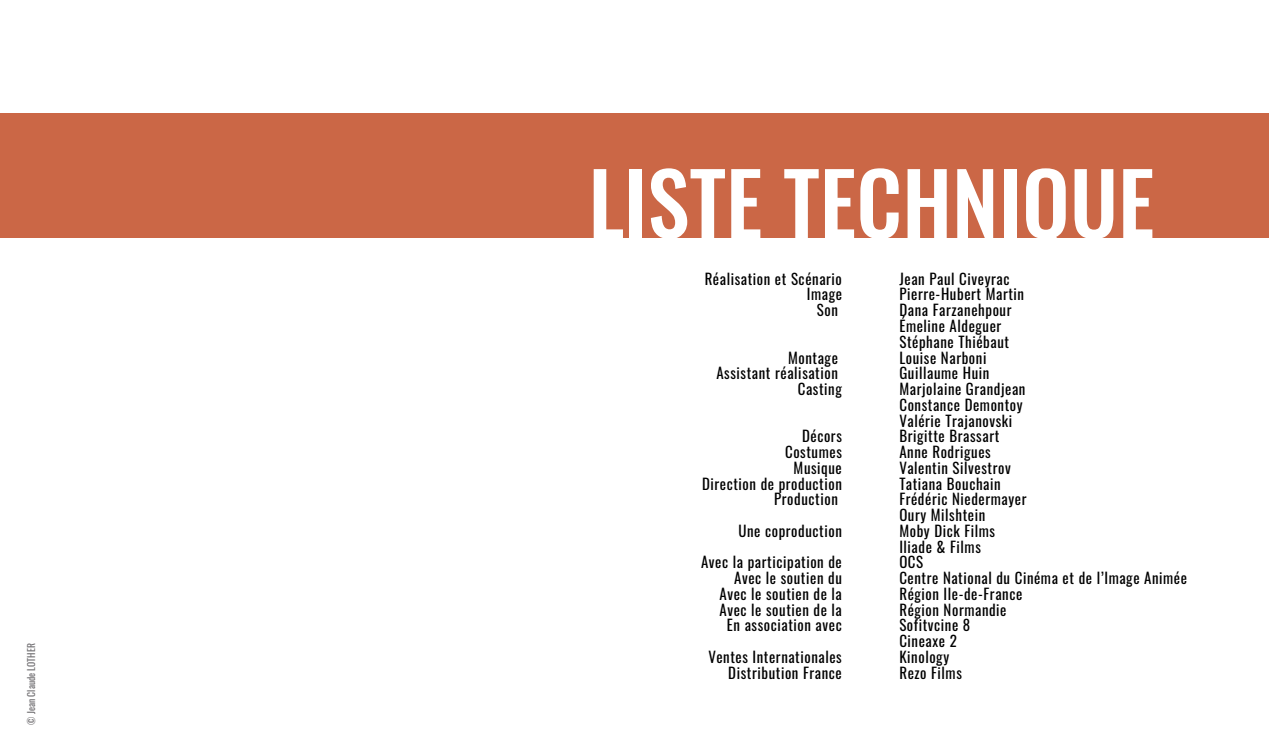
<style>
.page{position:relative;width:1269px;height:744px;background:#fff}
.page>*{position:absolute;margin:0;border:0;box-sizing:border-box;transform-origin:0 0}
.t1{font:500 85.14px "Oswald";color:#fff}
.t2{font:14.88px/15.8px "Oswald";letter-spacing:.04em;color:#000}
.t3{font:9.62px "Oswald";color:#6f6d70}
</style>
<div class="page">
<div style="left:0;top:114px;width:1269px;height:124px;background:#cb6746"></div>
<p class="t3" style="left:23px;top:724px;width:83px;rotate:-90deg">© Jean Claude LOTHER</p>
<h1 class="t1" style="left:588px;top:128px;width:567px">LISTE TECHNIQUE</h1>
<p class="t2" style="left:705px;top:269px;width:139px">Réalisation et Scénario</p>
<p class="t2" style="left:899px;top:269px;width:112px">Jean Paul Civeyrac</p>
<p class="t2" style="left:807px;top:285px;width:37px">Image</p>
<p class="t2" style="left:899px;top:285px;width:126px">Pierre-Hubert Martin</p>
<p class="t2" style="left:817px;top:301px;width:23px">Son</p>
<p class="t2" style="left:899px;top:301px;width:114px">Dana Farzanehpour<br>Émeline Aldeguer<br>Stéphane Thiébaut</p>
<p class="t2" style="left:788px;top:348px;width:51px">Montage</p>
<p class="t2" style="left:899px;top:348px;width:89px">Louise Narboni</p>
<p class="t2" style="left:716px;top:364px;width:123px">Assistant réalisation</p>
<p class="t2" style="left:899px;top:364px;width:91px">Guillaume Huin</p>
<p class="t2" style="left:798px;top:380px;width:46px">Casting</p>
<p class="t2" style="left:899px;top:380px;width:128px">Marjolaine Grandjean<br>Constance Demontoy<br>Valérie Trajanovski</p>
<p class="t2" style="left:802px;top:427px;width:41px">Décors</p>
<p class="t2" style="left:899px;top:427px;width:101px">Brigitte Brassart</p>
<p class="t2" style="left:785px;top:443px;width:58px">Costumes</p>
<p class="t2" style="left:899px;top:443px;width:93px">Anne Rodrigues</p>
<p class="t2" style="left:793px;top:458px;width:50px">Musique</p>
<p class="t2" style="left:899px;top:458px;width:113px">Valentin Silvestrov</p>
<p class="t2" style="left:702px;top:474px;width:141px">Direction de production</p>
<p class="t2" style="left:899px;top:474px;width:103px">Tatiana Bouchain</p>
<p class="t2" style="left:774px;top:490px;width:65px">Production</p>
<p class="t2" style="left:899px;top:490px;width:129px">Frédéric Niedermayer<br>Oury Milshtein</p>
<p class="t2" style="left:738px;top:521px;width:105px">Une coproduction</p>
<p class="t2" style="left:899px;top:521px;width:97px">Moby Dick Films<br>Iliade &amp; Films</p>
<p class="t2" style="left:701px;top:553px;width:142px">Avec la participation de</p>
<p class="t2" style="left:899px;top:553px;width:25px">OCS</p>
<p class="t2" style="left:734px;top:569px;width:109px">Avec le soutien du</p>
<p class="t2" style="left:899px;top:569px;width:289px">Centre National du Cinéma et de l’Image Animée</p>
<p class="t2" style="left:719px;top:584px;width:124px">Avec le soutien de la</p>
<p class="t2" style="left:899px;top:584px;width:125px">Région Ile-de-France</p>
<p class="t2" style="left:719px;top:600px;width:124px">Avec le soutien de la</p>
<p class="t2" style="left:899px;top:600px;width:109px">Région Normandie</p>
<p class="t2" style="left:727px;top:616px;width:116px">En association avec</p>
<p class="t2" style="left:899px;top:616px;width:73px">Sofitvcine 8<br>Cineaxe 2</p>
<p class="t2" style="left:708px;top:647px;width:135px">Ventes Internationales</p>
<p class="t2" style="left:899px;top:647px;width:51px">Kinology</p>
<p class="t2" style="left:728px;top:663px;width:115px">Distribution France</p>
<p class="t2" style="left:899px;top:663px;width:64px">Rezo Films</p>
</div>
